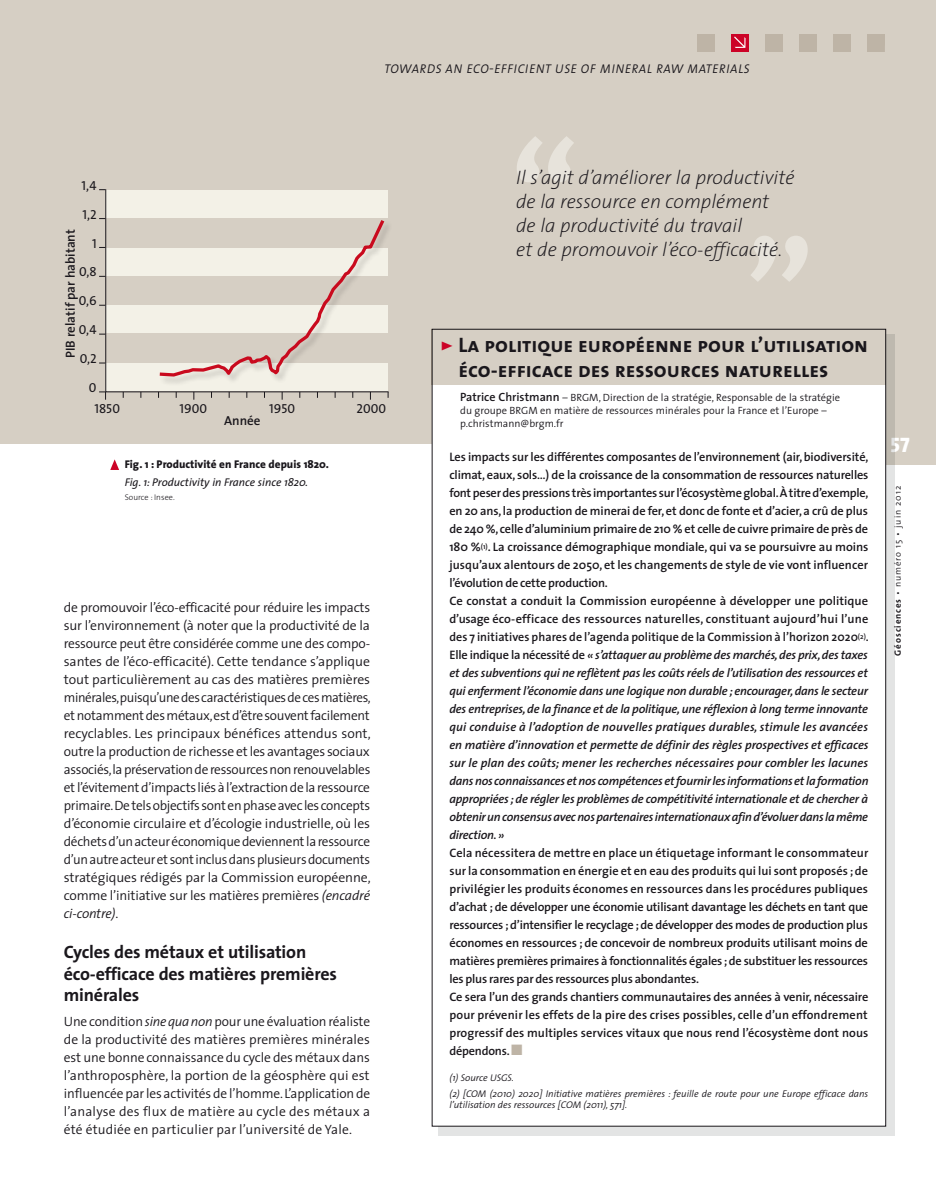
<style>
.page{position:relative;width:936px;height:1191px;background:#fff}
.page>*{position:absolute;margin:0;border:0;box-sizing:border-box;transform-origin:0 0}
.t1{font:21px/25.2px "The Sans Bold Caps";color:#1a171c}
.t2{font:21px "The Sans Extra Bold Caps";color:#fff}
.t3{font:italic 200 19.5px/24px "The Sans";color:#1a171c}
.t4{font:700 18px/21.6px "The Sans";letter-spacing:-.01em;color:#1a171c}
.t5{font:italic 16.5px "The Sans Light Caps";color:#1a171c;scale:.9 1}
.t6{font:300 13.5px/18px "The Sans";letter-spacing:-.01em;color:#1a171c;text-align:justify}
.t7{font:13.05px "The Sans Caps";color:#1a171c}
.t8{font:600 13.05px "The Sans";color:#1a171c}
.t9{font:600 12.3px/18px "The Sans";letter-spacing:-.01em;color:#1a171c}
.t10{font:800 11.25px "The Sans";color:#1a171c}
.t11{font:italic 11.25px "The Sans";color:#1a171c}
.t12{font:300 10.5px/12.6px "The Sans";color:#1a171c}
.t13{font:italic 300 9.75px/15.9px "The Sans";color:#1a171c}
.t14{font:300 9px "The Sans";letter-spacing:.1em;color:#1a171c}
.t15{font:300 8.25px "The Sans";color:#1a171c}
.s1{font-style:italic}
.s2{color:#cc0327}
.s3{font-weight:600;font-size:12px}
.s4{color:#beb4a6}
.s5{font-weight:700}
</style>
<div class="page">
<div style="left:0;top:0;width:935px;height:444px;background:#d6cfc4"></div>
<div style="left:765px;top:34px;width:17px;height:17px;background:#beb4a6"></div>
<div style="left:697px;top:34px;width:17px;height:17px;background:#beb4a6"></div>
<svg style="left:731px;top:34px;width:18px;height:18px"></svg>
<div style="left:799px;top:34px;width:17px;height:17px;background:#beb4a6"></div>
<div style="left:833px;top:34px;width:17px;height:17px;background:#beb4a6"></div>
<div style="left:867px;top:34px;width:17px;height:17px;background:#beb4a6"></div>
<div style="left:885px;top:41px;width:50px;height:424px;background:#d6cfc4"></div>
<svg style="left:517px;top:136px;width:57px;height:46px"></svg>
<svg style="left:751px;top:236px;width:57px;height:46px"></svg>
<svg style="left:105px;top:189px;width:284px;height:203px"></svg>
<svg style="left:99px;top:392px;width:7px;height:8px"></svg>
<img style="left:157px;top:218px;width:232px;height:170px">
<svg style="left:156px;top:216px;width:231px;height:163px"></svg>
<svg style="left:110px;top:459px;width:9px;height:11px"></svg>
<svg style="left:438px;top:334px;width:456px;height:801px;background:#cccccb"></svg>
<div style="left:432px;top:329px;width:453px;height:797px;background:#fff"></div>
<div style="left:432px;top:329px;width:453px;height:56px;background:#d6cfc4"></div>
<h3 class="t5" style="left:384px;top:53px;width:407px">towards an eco-efficient use of mineral raw materials</h3>
<p class="t7" style="left:82px;top:175px;width:16px">1,4</p>
<p class="t7" style="left:82px;top:204px;width:16px">1,2</p>
<p class="t7" style="left:92px;top:232px;width:6px">1</p>
<p class="t7" style="left:79px;top:261px;width:19px">0,8</p>
<p class="t7" style="left:79px;top:290px;width:19px">0,6</p>
<p class="t7" style="left:79px;top:319px;width:19px">0,4</p>
<p class="t7" style="left:80px;top:348px;width:18px">0,2</p>
<p class="t7" style="left:89px;top:376px;width:9px">0</p>
<p class="t8" style="left:60px;top:358px;width:130px;rotate:-90deg">PIB relatif par habitant</p>
<p class="t7" style="left:94px;top:398px;width:27px">1850</p>
<p class="t7" style="left:179px;top:398px;width:29px">1900</p>
<p class="t7" style="left:269px;top:398px;width:27px">1950</p>
<p class="t7" style="left:356px;top:398px;width:31px">2000</p>
<p class="t8" style="left:224px;top:409px;width:38px">Année</p>
<p class="t10" style="left:125px;top:454px;width:206px">Fig. 1 : Productivité en France depuis 1820.</p>
<p class="t11" style="left:125px;top:473px;width:185px">Fig. 1: Productivity in France since 1820.</p>
<p class="t15" style="left:125px;top:490px;width:51px">Source : Insee.</p>
<p class="t6" style="left:64px;top:598px;width:308px">de promouvoir l’éco-efficacité pour réduire les impacts sur l’environnement (à noter que la productivité de la ressource peut être considérée comme une des compo&shy;santes de l’éco-efficacité). Cette tendance s’applique tout particulièrement au cas des matières premières minérales, puisqu’une des caractéristiques de ces matières, et notamment des métaux, est d’être souvent facilement recyclables. Les principaux bénéfices attendus sont, outre la production de richesse et les avantages sociaux associés, la préservation de ressources non renouvelables et l’évitement d’impacts liés à l’extraction de la ressource primaire. De tels objectifs sont en phase avec les concepts d’économie circulaire et d’écologie industrielle, où les déchets d’un acteur économique deviennent la ressource d’un autre acteur et sont inclus dans plusieurs documents stratégiques rédigés par la Commission européenne, comme l’initiative sur les matières premières <span class="s1">(encadré ci-contre)</span>.</p>
<h3 class="t4" style="left:64px;top:940px;width:275px">Cycles des métaux et utilisation éco-efficace des matières premières minérales</h3>
<p class="t6" style="left:64px;top:1012px;width:308px">Une condition <span class="s1">sine qua non</span> pour une évaluation réaliste de la productivité des matières premières minérales est une bonne connaissance du cycle des métaux dans l’anthroposphère, la portion de la géosphère qui est influencée par les activités de l’homme. L’application de l’analyse des flux de matière au cycle des métaux a été étudiée en particulier par l’université de Yale.</p>
<h2 class="t3" style="left:516px;top:164px;width:280px">Il s’agit d’améliorer la productivité de la ressource en complément<br>de la productivité du travail<br>et de promouvoir l’éco-efficacité.</h2>
<h1 class="t1" style="left:458px;top:332px;width:411px;text-indent:-18px"><span class="s2">&gt;</span> La politique européenne pour l’utilisation éco-efficace des ressources naturelles</h1>
<p class="t12" style="left:460px;top:391px;width:381px"><span class="s3">Patrice Christmann</span> – BRGM, Direction de la stratégie, Responsable de la stratégie du groupe BRGM en matière de ressources minérales pour la France et l’Europe – p.christmann@brgm.fr</p>
<p class="t9" style="left:449px;top:447px;width:421px">Les impacts sur les différentes composantes de l’environnement (air, biodiversité, climat, eaux, sols…) de la croissance de la consommation de ressources naturelles font peser des pressions très importantes sur l’écosystème global. À titre d’exemple, en 20 ans, la production de minerai de fer, et donc de fonte et d’acier, a crû de plus de 240 %, celle d’aluminium primaire de 210 % et celle de cuivre primaire de près de 180 %<sup>(1)</sup>. La croissance démographique mondiale, qui va se poursuivre au moins jusqu’aux alentours de 2050, et les changements de style de vie vont influencer l’évolution de cette production.<br>Ce constat a conduit la Commission européenne à développer une politique d’usage éco-efficace des ressources naturelles, constituant aujourd’hui l’une des 7 initiatives phares de l’agenda politique de la Commission à l’horizon 2020<sup>(2)</sup>.<br>Elle indique la nécessité de <span class="s1">« s’attaquer au problème des marchés, des prix, des taxes et des subventions qui ne reflètent pas les coûts réels de l’utilisation des ressources et qui enferment l’économie dans une logique non durable ; encourager, dans le secteur des entreprises, de la finance et de la politique, une réflexion à long terme innovante qui conduise à l’adoption de nouvelles pratiques durables, stimule les avancées en matière d’innovation et permette de définir des règles prospectives et efficaces sur le plan des coûts; mener les recherches nécessaires pour combler les lacunes dans nos connaissances et nos compétences et fournir les informations et la formation appropriées ; de régler les problèmes de compétitivité internationale et de chercher à obtenir un consensus avec nos partenaires internationaux afin d’évoluer dans la même direction. »</span></p>
<p class="t9" style="left:449px;top:843px;width:420px">Cela nécessitera de mettre en place un étiquetage informant le consommateur sur la consommation en énergie et en eau des produits qui lui sont proposés ; de privilégier les produits économes en ressources dans les procédures publiques d’achat ; de développer une économie utilisant davantage les déchets en tant que ressources ; d’intensifier le recyclage ; de développer des modes de production plus économes en ressources ; de concevoir de nombreux produits utilisant moins de matières premières primaires à fonctionnalités égales ; de substituer les ressources les plus rares par des ressources plus abondantes.<br>Ce sera l’un des grands chantiers communautaires des années à venir, nécessaire pour prévenir les effets de la pire des crises possibles, celle d’un effondrement progressif des multiples services vitaux que nous rend l’écosystème dont nous dépendons. <span class="s4">■</span></p>
<p class="t13" style="left:449px;top:1069px;width:420px">(1) Source USGS.<br>(2) [COM (2010) 2020] Initiative matières premières : feuille de route pour une Europe efficace dans</p>
<p class="t13" style="left:449px;top:1096px;width:179px">l’utilisation des ressources [COM (2011), 571].</p>
<h1 class="t2" style="left:890px;top:427px;width:21px">57</h1>
<p class="t14" style="left:890px;top:655px;width:171px;rotate:-90deg"><span class="s5">Géosciences</span> • numéro 15 • juin 2012</p>
</div>
